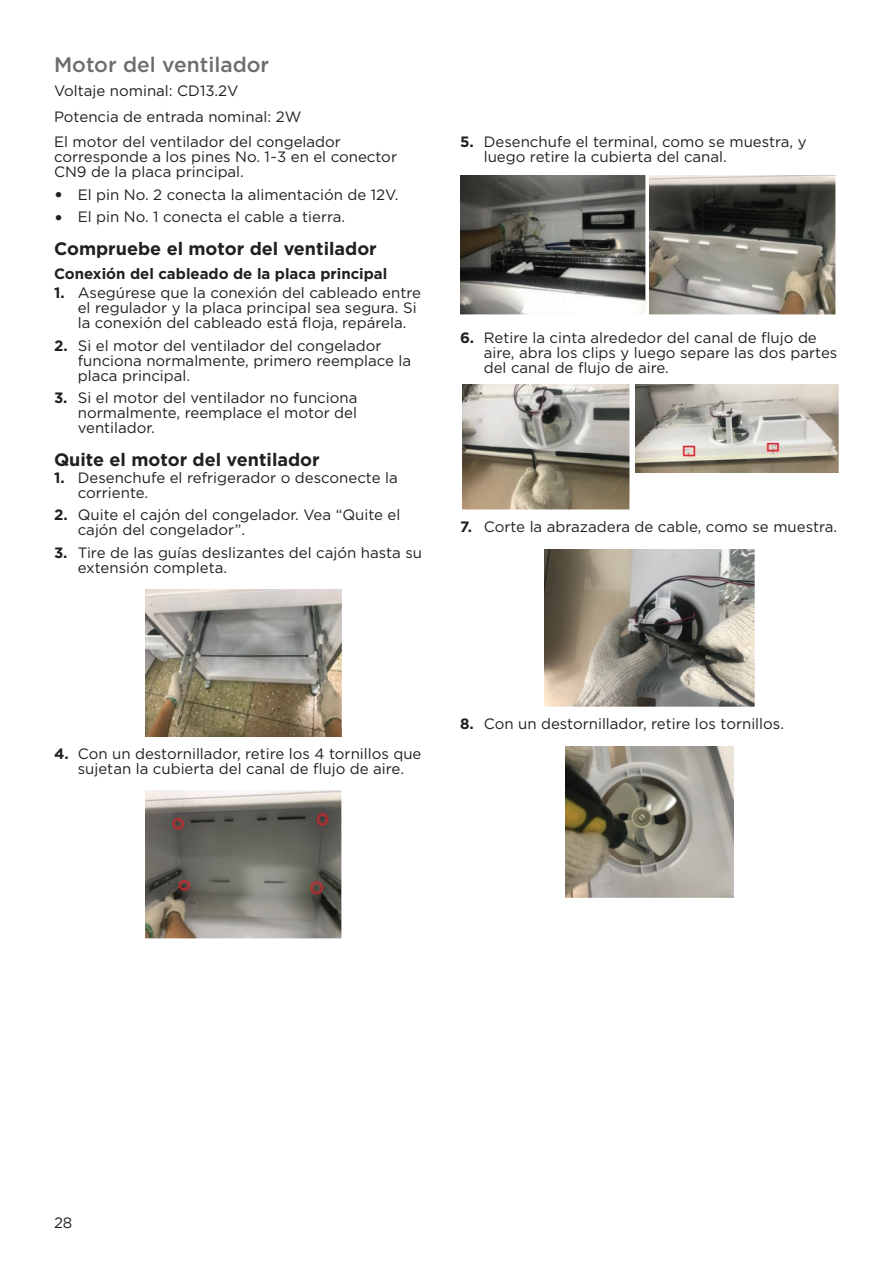
<style>
.page{position:relative;width:893px;height:1263px;background:#fff}
.page>*{position:absolute;margin:0;border:0;box-sizing:border-box;transform-origin:0 0}
.t1{font:500 21px "Gotham";color:#6c6d70}
.t2{font:700 18px "Gotham";color:#231f20}
.t3{font:15px/15px "Gotham";color:#231f20}
.t4{font:700 15px "Gotham";color:#231f20}
.s1{font-weight:700;font-size:18px}
.s2{font-weight:700}
</style>
<div class="page">
<img style="left:146px;top:590px;width:195px;height:146px">
<img style="left:145px;top:791px;width:197px;height:147px">
<img style="left:460px;top:176px;width:185px;height:138px">
<img style="left:649px;top:176px;width:186px;height:138px">
<img style="left:463px;top:384px;width:167px;height:126px">
<img style="left:635px;top:384px;width:203px;height:88px">
<img style="left:544px;top:549px;width:211px;height:158px">
<img style="left:565px;top:746px;width:168px;height:152px">
<h1 class="t1" style="left:54px;top:52px;width:217px">Motor del ventilador</h1>
<p class="t3" style="left:54px;top:78px;width:288px;line-height:25.5px">Voltaje nominal: CD13.2V<br>Potencia de entrada nominal: 2W<br>El motor del ventilador del congelador</p>
<p class="t3" style="left:54px;top:149px;width:345px">corresponde a los pines No. 1~3 en el conector<br>CN9 de la placa principal.</p>
<p class="t3" style="left:54px;top:187px;width:346px"><span class="s1">•</span> El pin No. 2 conecta la alimentación de 12V.</p>
<p class="t3" style="left:54px;top:209px;width:293px"><span class="s1">•</span> El pin No. 1 conecta el cable a tierra.</p>
<p class="t2" style="left:54px;top:238px;width:324px">Compruebe el motor del ventilador</p>
<p class="t4" style="left:54px;top:265px;width:335px">Conexión del cableado de la placa principal</p>
<p class="t3" style="left:78px;top:285px;width:345px;text-indent:-24px"><span class="s2">1.</span> Asegúrese que la conexión del cableado entre el regulador y la placa principal sea segura. Si la conexión del cableado está floja, repárela.</p>
<p class="t3" style="left:78px;top:338px;width:335px;text-indent:-24px"><span class="s2">2.</span> Si el motor del ventilador del congelador funciona normalmente, primero reemplace la placa principal.</p>
<p class="t3" style="left:78px;top:390px;width:281px;text-align:justify;text-indent:-24px"><span class="s2">3.</span> Si el motor del ventilador no funciona normalmente, reemplace el motor del ventilador.</p>
<p class="t2" style="left:54px;top:449px;width:267px">Quite el motor del ventilador</p>
<p class="t3" style="left:78px;top:470px;width:321px;text-indent:-24px"><span class="s2">1.</span> Desenchufe el refrigerador o desconecte la corriente.</p>
<p class="t3" style="left:78px;top:507px;width:324px;text-indent:-24px"><span class="s2">2.</span> Quite el cajón del congelador. Vea “Quite el cajón del congelador”.</p>
<p class="t3" style="left:78px;top:545px;width:346px;text-indent:-24px"><span class="s2">3.</span> Tire de las guías deslizantes del cajón hasta su extensión completa.</p>
<p class="t3" style="left:484px;top:134px;width:324px;text-indent:-24px"><span class="s2">5.</span> Desenchufe el terminal, como se muestra, y luego retire la cubierta del canal.</p>
<p class="t3" style="left:484px;top:330px;width:355px;text-indent:-24px"><span class="s2">6.</span> Retire la cinta alrededor del canal de flujo de aire, abra los clips y luego separe las dos partes del canal de flujo de aire.</p>
<p class="t3" style="left:460px;top:519px;width:379px"><span class="s2">7.</span> Corte la abrazadera de cable, como se muestra.</p>
<p class="t3" style="left:54px;top:746px;width:369px;text-align:center"><span class="s2">4.</span> Con un destornillador, retire los 4 tornillos que sujetan la cubierta del canal de flujo de aire.</p>
<p class="t3" style="left:460px;top:716px;width:326px"><span class="s2">8.</span> Con un destornillador, retire los tornillos.</p>
<p class="t3" style="left:54px;top:1214px;width:20px">28</p>
</div>
